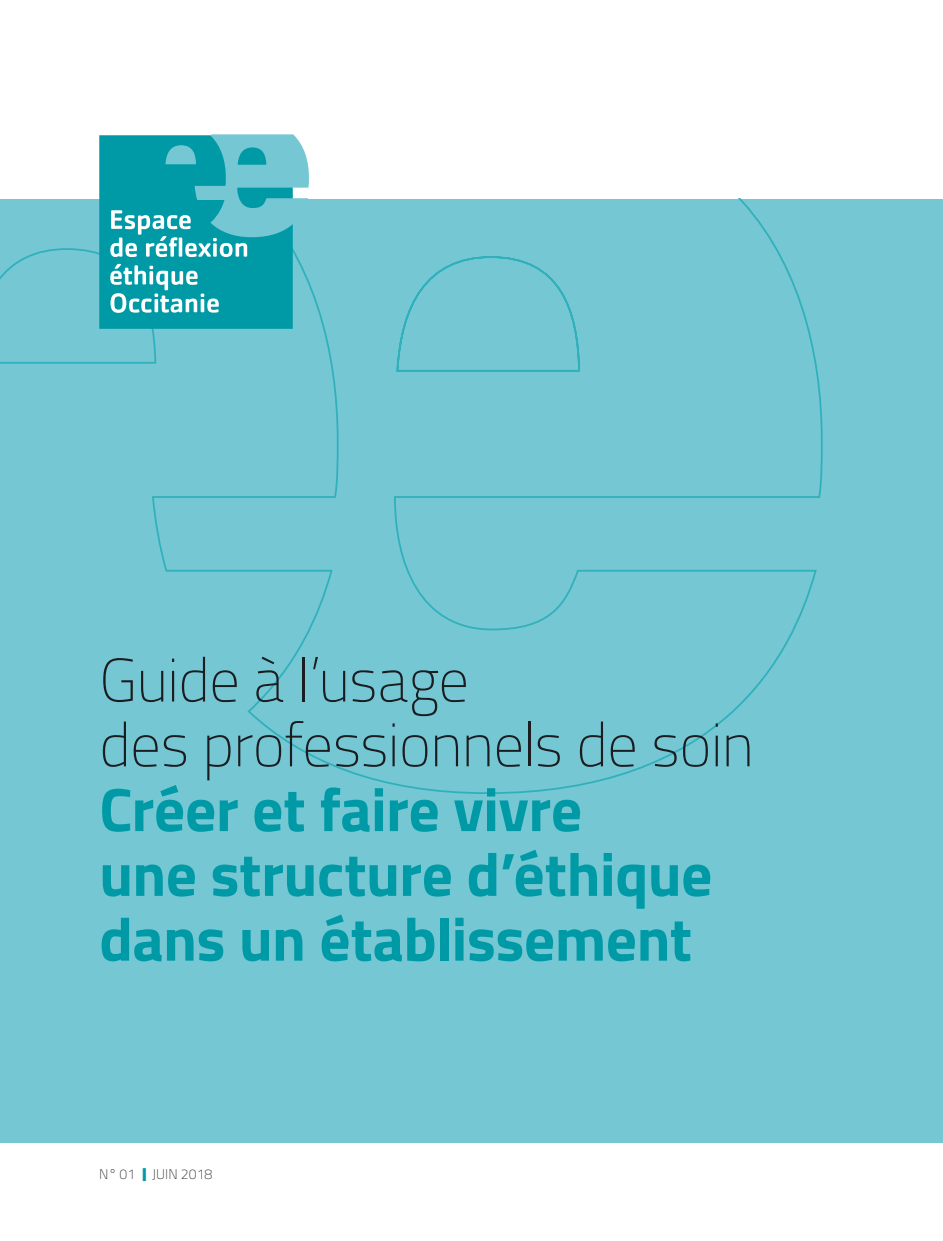
<style>
.page{position:relative;width:943px;height:1241px;background:#fff}
.page>*{position:absolute;margin:0;border:0;box-sizing:border-box;transform-origin:0 0}
.t1{font:700 61.25px/64.8px "Titillium Web";letter-spacing:-.01em;color:#009aa7}
.t2{font:200 61.25px/64.8px "Titillium Web";letter-spacing:-.01em;color:#1b1c20}
.t3{font:200 14px "Titillium Web";color:#1b1c20}
.s1{font-weight:900;color:#009aa7}
</style>
<div class="page">
<div style="left:0;top:198px;width:943px;height:944px;background:#74c7d3"></div>
<svg style="left:0;top:198px;width:823px;height:596px"></svg>
<svg style="left:99px;top:134px;width:211px;height:195px;background:#34aeba"></svg>
<p class="t2" style="left:99px;top:644px;width:656px">Guide à l’usage<br>des professionnels de soin</p>
<p class="t1" style="left:99px;top:774px;width:614px">Créer et faire vivre<br>une structure d’éthique dans un établissement</p>
<p class="t3" style="left:99px;top:1164px;width:114px">N° 01 <span class="s1">|</span> JUIN 2018</p>
</div>
